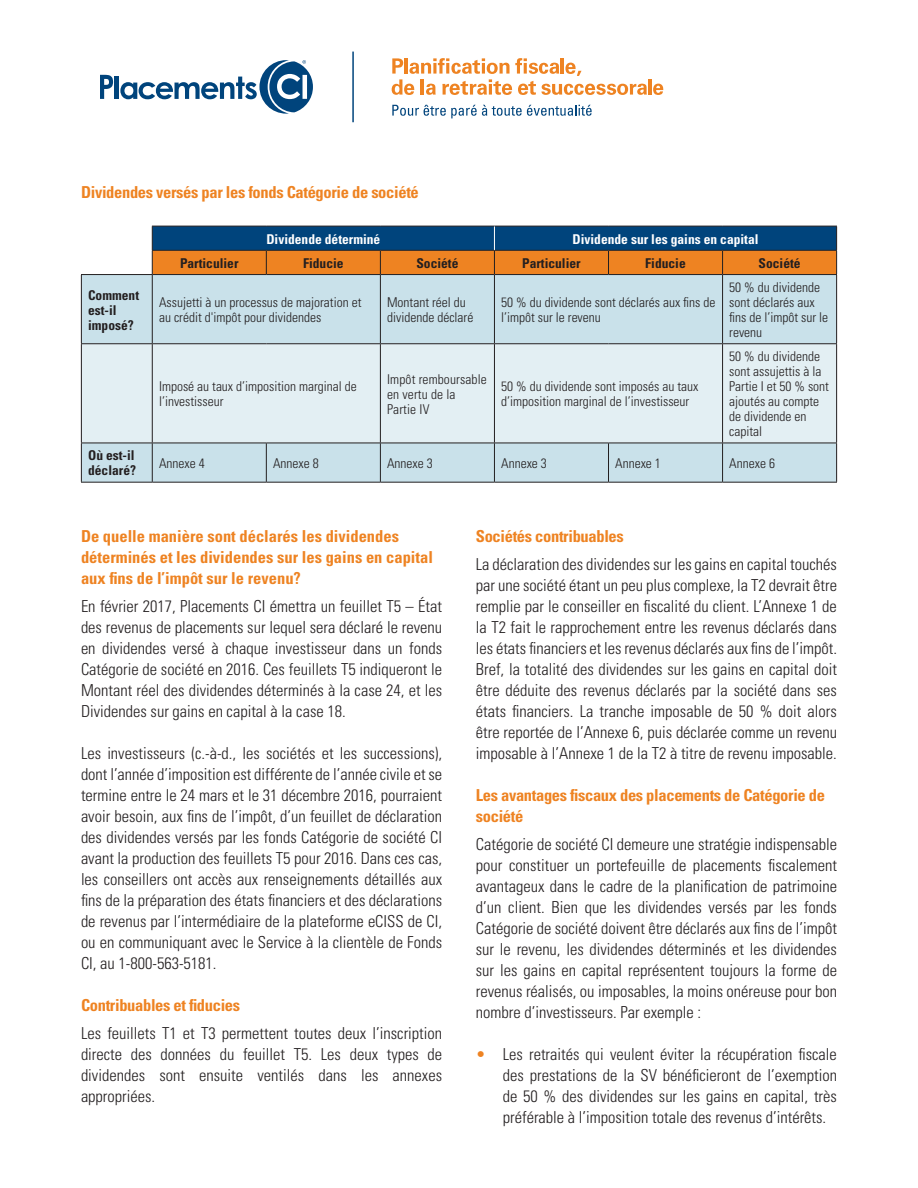
<style>
.page{position:relative;width:918px;height:1188px;background:#fff}
.page>*{position:absolute;margin:0;border:0;box-sizing:border-box;transform-origin:0 0}
.t1{font:300 condensed 16.5px/21px "Univers";color:#231f20;text-align:justify}
.t2{font:700 condensed 16.5px/21px "Univers";letter-spacing:-.02em;color:#ee8322}
.t3{font:700 condensed 16.5px/21px "Univers";color:#ee8322}
.t4{font:300 condensed 13.5px/15px "Univers";color:#231f20}
.t5{font:700 condensed 13.5px/15px "Univers";color:#231f20}
.t6{font:700 condensed 13.5px "Univers";color:#fff}
.s1{color:#ee8322}
</style>
<div class="page">
<div style="left:82px;top:275px;width:754px;height:207px;background:#c9e1ea"></div>
<div style="left:82px;top:344px;width:754px;height:99px;background:#e3eff3"></div>
<hr style="left:81px;top:274px;width:71px;height:1px;background:#231f20">
<hr style="left:81px;top:275px;width:1px;height:68px;background:#231f20">
<hr style="left:152px;top:275px;width:1px;height:68px;background:#231f20">
<hr style="left:380px;top:275px;width:1px;height:68px;background:#231f20">
<hr style="left:494px;top:275px;width:1px;height:68px;background:#231f20">
<hr style="left:722px;top:275px;width:1px;height:68px;background:#231f20">
<hr style="left:836px;top:275px;width:1px;height:68px;background:#231f20">
<hr style="left:81px;top:343px;width:71px;height:1px;background:#231f20">
<hr style="left:81px;top:344px;width:1px;height:99px;background:#231f20">
<hr style="left:152px;top:343px;width:114px;height:1px;background:#231f20">
<hr style="left:152px;top:344px;width:1px;height:99px;background:#231f20">
<hr style="left:266px;top:343px;width:114px;height:1px;background:#231f20">
<hr style="left:380px;top:343px;width:114px;height:1px;background:#231f20">
<hr style="left:380px;top:344px;width:1px;height:99px;background:#231f20">
<hr style="left:494px;top:343px;width:115px;height:1px;background:#231f20">
<hr style="left:494px;top:344px;width:1px;height:99px;background:#231f20">
<hr style="left:609px;top:343px;width:114px;height:1px;background:#231f20">
<hr style="left:723px;top:343px;width:114px;height:1px;background:#231f20">
<hr style="left:722px;top:344px;width:1px;height:99px;background:#231f20">
<hr style="left:836px;top:344px;width:1px;height:99px;background:#231f20">
<hr style="left:81px;top:443px;width:71px;height:1px;background:#231f20">
<hr style="left:81px;top:443px;width:1px;height:39px;background:#231f20">
<hr style="left:152px;top:443px;width:114px;height:1px;background:#231f20">
<hr style="left:152px;top:443px;width:1px;height:39px;background:#231f20">
<hr style="left:266px;top:443px;width:114px;height:1px;background:#231f20">
<hr style="left:266px;top:443px;width:1px;height:39px;background:#231f20">
<hr style="left:380px;top:443px;width:114px;height:1px;background:#231f20">
<hr style="left:380px;top:443px;width:1px;height:39px;background:#231f20">
<hr style="left:494px;top:443px;width:115px;height:1px;background:#231f20">
<hr style="left:494px;top:443px;width:1px;height:39px;background:#231f20">
<hr style="left:609px;top:443px;width:114px;height:1px;background:#231f20">
<hr style="left:608px;top:443px;width:1px;height:39px;background:#231f20">
<hr style="left:723px;top:443px;width:114px;height:1px;background:#231f20">
<hr style="left:722px;top:443px;width:1px;height:39px;background:#231f20">
<hr style="left:836px;top:443px;width:1px;height:39px;background:#231f20">
<hr style="left:81px;top:482px;width:71px;height:1px;background:#231f20">
<hr style="left:152px;top:482px;width:114px;height:1px;background:#231f20">
<hr style="left:266px;top:482px;width:114px;height:1px;background:#231f20">
<hr style="left:380px;top:482px;width:114px;height:1px;background:#231f20">
<hr style="left:494px;top:482px;width:115px;height:1px;background:#231f20">
<hr style="left:609px;top:482px;width:114px;height:1px;background:#231f20">
<hr style="left:723px;top:482px;width:114px;height:1px;background:#231f20">
<svg style="left:152px;top:226px;width:685px;height:49px;background:#725f4c"></svg>
<svg style="left:392px;top:58px;width:255px;height:37px"></svg>
<hr style="left:648px;top:79px;width:3px;height:16px;background:#ee8322">
<svg style="left:653px;top:84px;width:10px;height:11px"></svg>
<svg style="left:392px;top:105px;width:200px;height:13px"></svg>
<hr style="left:352px;top:52px;width:2px;height:70px;background:#00447c">
<svg style="left:100px;top:75px;width:13px;height:24px"></svg>
<hr style="left:115px;top:76px;width:4px;height:23px;background:#00447c">
<svg style="left:120px;top:60px;width:193px;height:54px"></svg>
<p class="t2" style="left:81px;top:182px;width:339px">Dividendes versés par les fonds Catégorie de société</p>
<p class="t6" style="left:266px;top:230px;width:115px">Dividende déterminé</p>
<p class="t6" style="left:573px;top:230px;width:187px">Dividende sur les gains en capital</p>
<p class="t5" style="left:180px;top:255px;width:60px">Particulier</p>
<p class="t5" style="left:303px;top:255px;width:42px">Fiducie</p>
<p class="t5" style="left:416px;top:255px;width:44px">Société</p>
<p class="t5" style="left:522px;top:255px;width:60px">Particulier</p>
<p class="t5" style="left:645px;top:255px;width:42px">Fiducie</p>
<p class="t5" style="left:759px;top:255px;width:44px">Société</p>
<p class="t5" style="left:88px;top:287px;width:53px">Comment est-il imposé?</p>
<p class="t4" style="left:159px;top:295px;width:204px">Assujetti à un processus de majoration et au crédit d'impôt pour dividendes</p>
<p class="t4" style="left:387px;top:295px;width:88px">Montant réel du dividende déclaré</p>
<p class="t4" style="left:501px;top:295px;width:216px">50 % du dividende sont déclarés aux fins de l’impôt sur le revenu</p>
<p class="t4" style="left:159px;top:379px;width:199px">Imposé au taux d’imposition marginal de l’investisseur</p>
<p class="t4" style="left:387px;top:371px;width:101px">Impôt remboursable en vertu de la<br>Partie IV</p>
<p class="t4" style="left:501px;top:379px;width:199px">50 % du dividende sont imposés au taux d’imposition marginal de l’investisseur</p>
<p class="t4" style="left:729px;top:280px;width:100px">50 % du dividende sont déclarés aux fins de l’impôt sur le revenu</p>
<p class="t4" style="left:729px;top:349px;width:101px">50 % du dividende sont assujettis à la<br>Partie I et 50 % sont ajoutés au compte de dividende en capital</p>
<p class="t5" style="left:88px;top:448px;width:49px">Où est-il déclaré?</p>
<p class="t4" style="left:159px;top:456px;width:47px">Annexe 4</p>
<p class="t4" style="left:273px;top:456px;width:47px">Annexe 8</p>
<p class="t4" style="left:387px;top:456px;width:47px">Annexe 3</p>
<p class="t4" style="left:501px;top:456px;width:47px">Annexe 3</p>
<p class="t4" style="left:615px;top:456px;width:47px">Annexe 1</p>
<p class="t4" style="left:729px;top:456px;width:47px">Annexe 6</p>
<p class="t3" style="left:81px;top:526px;width:353px">De quelle manière sont déclarés les dividendes déterminés et les dividendes sur les gains en capital aux fins de l’impôt sur le revenu?</p>
<p class="t1" style="left:81px;top:596px;width:363px">En février 2017, Placements CI émettra un feuillet T5 – État des revenus de placements sur lequel sera déclaré le revenu en dividendes versé à chaque investisseur dans un fonds Catégorie de société en 2016. Ces feuillets T5 indiqueront le Montant réel des dividendes déterminés à la case 24, et les Dividendes sur gains en capital à la case 18.</p>
<p class="t1" style="left:81px;top:743px;width:363px">Les investisseurs (c.-à-d., les sociétés et les successions), dont l’année d’imposition est différente de l’année civile et se termine entre le 24 mars et le 31 décembre 2016, pourraient avoir besoin, aux fins de l’impôt, d’un feuillet de déclaration des dividendes versés par les fonds Catégorie de société CI avant la production des feuillets T5 pour 2016. Dans ces cas, les conseillers ont accès aux renseignements détaillés aux fins de la préparation des états financiers et des déclarations de revenus par l’intermédiaire de la plateforme eCISS de CI, ou en communiquant avec le Service à la clientèle de Fonds CI, au 1-800-563-5181.</p>
<p class="t2" style="left:81px;top:995px;width:161px">Contribuables et fiducies</p>
<p class="t1" style="left:81px;top:1023px;width:363px">Les feuillets T1 et T3 permettent toutes deux l’inscription directe des données du feuillet T5. Les deux types de dividendes sont ensuite ventilés dans les annexes appropriées.</p>
<p class="t2" style="left:476px;top:526px;width:149px">Sociétés contribuables</p>
<p class="t1" style="left:476px;top:554px;width:363px">La déclaration des dividendes sur les gains en capital touchés par une société étant un peu plus complexe, la T2 devrait être remplie par le conseiller en fiscalité du client. L’Annexe 1 de la T2 fait le rapprochement entre les revenus déclarés dans les états financiers et les revenus déclarés aux fins de l’impôt.<br>Bref, la totalité des dividendes sur les gains en capital doit être déduite des revenus déclarés par la société dans ses états financiers. La tranche imposable de 50 % doit alors être reportée de l’Annexe 6, puis déclarée comme un revenu imposable à l’Annexe 1 de la T2 à titre de revenu imposable.</p>
<p class="t2" style="left:476px;top:785px;width:351px">Les avantages fiscaux des placements de Catégorie de société</p>
<p class="t1" style="left:476px;top:834px;width:363px">Catégorie de société CI demeure une stratégie indispensable pour constituer un portefeuille de placements fiscalement avantageux dans le cadre de la planification de patrimoine d’un client. Bien que les dividendes versés par les fonds Catégorie de société doivent être déclarés aux fins de l’impôt sur le revenu, les dividendes déterminés et les dividendes sur les gains en capital représentent toujours la forme de revenus réalisés, ou imposables, la moins onéreuse pour bon nombre d’investisseurs. Par exemple :</p>
<p class="t1" style="left:503px;top:1044px;width:336px;text-indent:-27px"><span class="s1">•</span> Les retraités qui veulent éviter la récupération fiscale des prestations de la SV bénéficieront de l’exemption de 50 % des dividendes sur les gains en capital, très préférable à l’imposition totale des revenus d’intérêts.</p>
</div>
